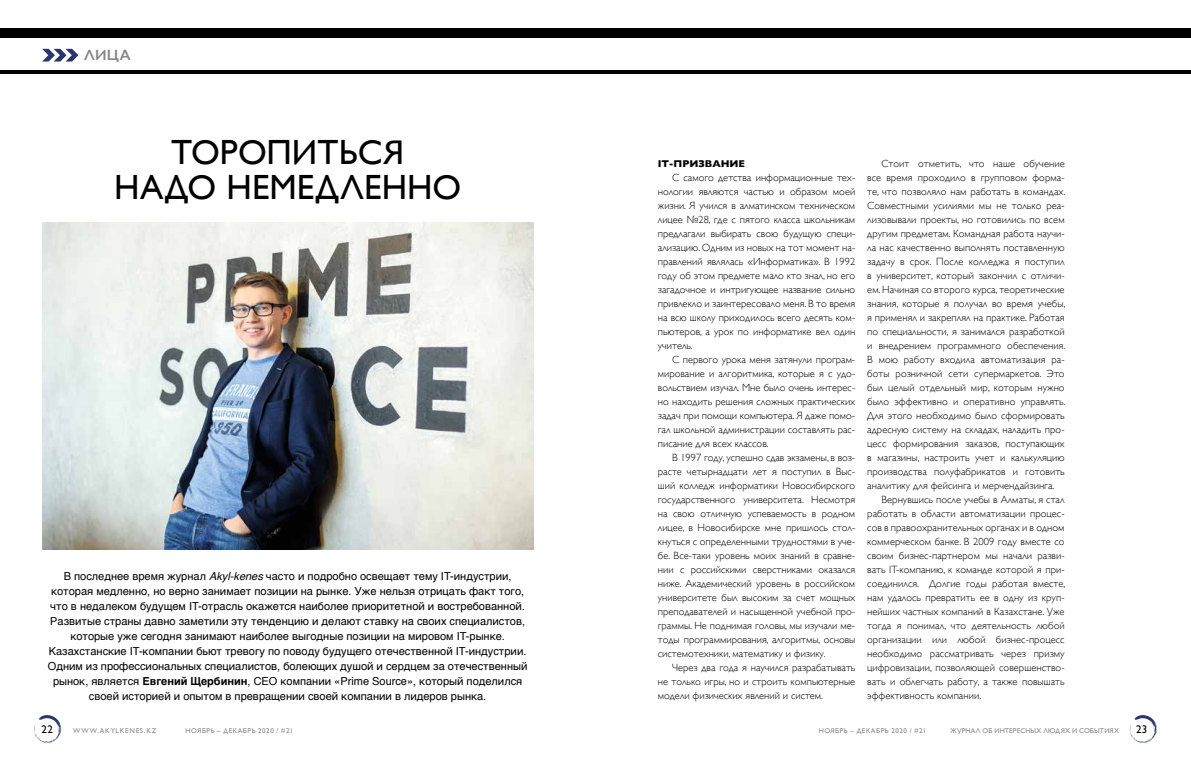
<style>
.page{position:relative;width:1191px;height:774px;background:#fff}
.page>*{position:absolute;margin:0;border:0;box-sizing:border-box;transform-origin:0 0}
.t1{font:35px/35px "Gill Sans";color:#000;text-align:center}
.t2{font:600 15px "Gill Sans";color:#878787}
.t3{font:11px/15px "Helvetica";color:#000;text-align:center}
.t4{font:11px "Gill Sans";color:#000}
.t5{font:300 10.5px/14px "Gill Sans";color:#000;text-align:justify}
.t6{font:700 10px "Gill Sans";color:#000}
.t7{font:7px "Gill Sans";letter-spacing:.07em;color:#878787}
.t8{font:7px "Gill Sans";letter-spacing:.02em;color:#878787}
.t9{font:7px "Gill Sans";letter-spacing:.11em;color:#878787}
.s1{font-style:italic}
.s2{font-weight:700}
</style>
<div class="page">
<svg style="left:1129px;top:715px;width:28px;height:28px"></svg>
<div style="left:0;top:29px;width:595px;height:9px;background:#000"></div>
<hr style="left:0;top:70px;width:595px;height:4px;background:#000">
<svg style="left:42px;top:49px;width:36px;height:13px"></svg>
<div style="left:596px;top:29px;width:595px;height:9px;background:#000"></div>
<hr style="left:596px;top:70px;width:595px;height:4px;background:#000">
<svg style="left:34px;top:715px;width:28px;height:28px"></svg>
<img style="left:42px;top:222px;width:491px;height:327px">
<h2 class="t2" style="left:84px;top:46px;width:48px">ЛИЦА</h2>
<h1 class="t1" style="left:114px;top:135px;width:348px">ТОРОПИТЬСЯ<br>НАДО НЕМЕДЛЕННО</h1>
<p class="t3" style="left:48px;top:569px;width:481px">В последнее время журнал <span class="s1">Akyl-kenes</span> часто и подробно освещает тему IT-индустрии, которая медленно, но верно занимает позиции на рынке. Уже нельзя отрицать факт того, что в недалеком будущем IT-отрасль окажется наиболее приоритетной и востребованной.<br>Развитые страны давно заметили эту тенденцию и делают ставку на своих специалистов, которые уже сегодня занимают наиболее выгодные позиции на мировом IT-рынке.<br>Казахстанские IT-компании бьют тревогу по поводу будущего отечественной IT-индустрии.<br>Одним из профессиональных специалистов, болеющих душой и сердцем за отечественный рынок, является <span class="s2">Евгений Щербинин</span>, СEO компании «Prime Source», который поделился своей историей и опытом в превращении своей компании в лидеров рынка.</p>
<p class="t4" style="left:42px;top:723px;width:13px">22</p>
<p class="t9" style="left:73px;top:727px;width:85px">WWW.AKYLKENES.KZ</p>
<p class="t7" style="left:186px;top:727px;width:109px">НОЯБРЬ – ДЕКАБРЬ 2020 / #21</p>
<p class="t6" style="left:658px;top:156px;width:89px">IT-ПРИЗВАНИЕ</p>
<p class="t5" style="left:658px;top:170px;width:199px;text-indent:14px">С самого детства информационные тех&shy;нологии являются частью и образом моей жизни. Я учился в алматинском техническом лицее №28, где с пятого класса школьникам предлагали выбирать свою будущую специ&shy;ализацию. Одним из новых на тот момент на&shy;правлений являлась «Информатика». В 1992 году об этом предмете мало кто знал, но его загадочное и интригующее название сильно привлекло и заинтересовало меня. В то время на всю школу приходилось всего десять ком&shy;пьютеров, а урок по информатике вел один учитель.</p>
<p class="t5" style="left:658px;top:352px;width:199px;text-indent:14px">С первого урока меня затянули програм&shy;мирование и алгоритмика, которые я с удо&shy;вольствием изучал. Мне было очень интерес&shy;но находить решения сложных практических задач при помощи компьютера. Я даже помо&shy;гал школьной администрации составлять рас&shy;писание для всех классов.</p>
<p class="t5" style="left:658px;top:450px;width:199px;text-indent:14px">В 1997 году, успешно сдав экзамены, в воз&shy;расте четырнадцати лет я поступил в Выс&shy;ший колледж информатики Новосибирского государственного университета. Несмотря на свою отличную успеваемость в родном лицее, в Новосибирске мне пришлось стол&shy;кнуться с определенными трудностями в уче&shy;бе. Все-таки уровень моих знаний в сравне&shy;нии с российскими сверстниками оказался ниже. Академический уровень в российском университете был высоким за счет мощных преподавателей и насыщенной учебной про&shy;граммы. Не поднимая головы, мы изучали ме&shy;тоды программирования, алгоритмы, основы системотехники, математику и физику.</p>
<p class="t5" style="left:658px;top:660px;width:199px;text-indent:14px">Через два года я научился разрабатывать не только игры, но и строить компьютерные модели физических явлений и систем.</p>
<p class="t5" style="left:867px;top:156px;width:200px;text-indent:14px">Стоит отметить, что наше обучение все время проходило в групповом форма&shy;те, что позволяло нам работать в командах.<br>Совместными усилиями мы не только реа&shy;лизовывали проекты, но готовились по всем другим предметам. Командная работа научи&shy;ла нас качественно выполнять поставленную задачу в срок. После колледжа я поступил в университет, который закончил с отличи&shy;ем. Начиная со второго курса, теоретические знания, которые я получал во время учебы, я применял и закреплял на практике. Работая по специальности, я занимался разработкой и внедрением программного обеспечения.<br>В мою работу входила автоматизация ра&shy;боты розничной сети супермаркетов. Это был целый отдельный мир, которым нужно было эффективно и оперативно управлять.<br>Для этого необходимо было сформировать адресную систему на складах, наладить про&shy;цесс формирования заказов, поступающих в магазины, настроить учет и калькуляцию производства полуфабрикатов и готовить аналитику для фейсинга и мерчендайзинга.</p>
<p class="t5" style="left:867px;top:492px;width:200px;text-indent:14px">Вернувшись после учебы в Алматы, я стал работать в области автоматизации процес&shy;сов в правоохранительных органах и в одном коммерческом банке. В 2009 году вместе со своим бизнес-партнером мы начали разви&shy;вать IT-компанию, к команде которой я при&shy;соединился. Долгие годы работая вместе, нам удалось превратить ее в одну из круп&shy;нейших частных компаний в Казахстане. Уже тогда я понимал, что деятельность любой организации или любой бизнес-процесс необходимо рассматривать через призму цифровизации, позволяющей совершенство&shy;вать и облегчать работу, а также повышать эффективность компании.</p>
<p class="t7" style="left:819px;top:727px;width:109px">НОЯБРЬ – ДЕКАБРЬ 2020 / #21</p>
<p class="t8" style="left:950px;top:727px;width:170px">ЖУРНАЛ ОБ ИНТЕРЕСНЫХ ЛЮДЯХ И СОБЫТИЯХ</p>
<p class="t4" style="left:1136px;top:723px;width:13px">23</p>
</div>
